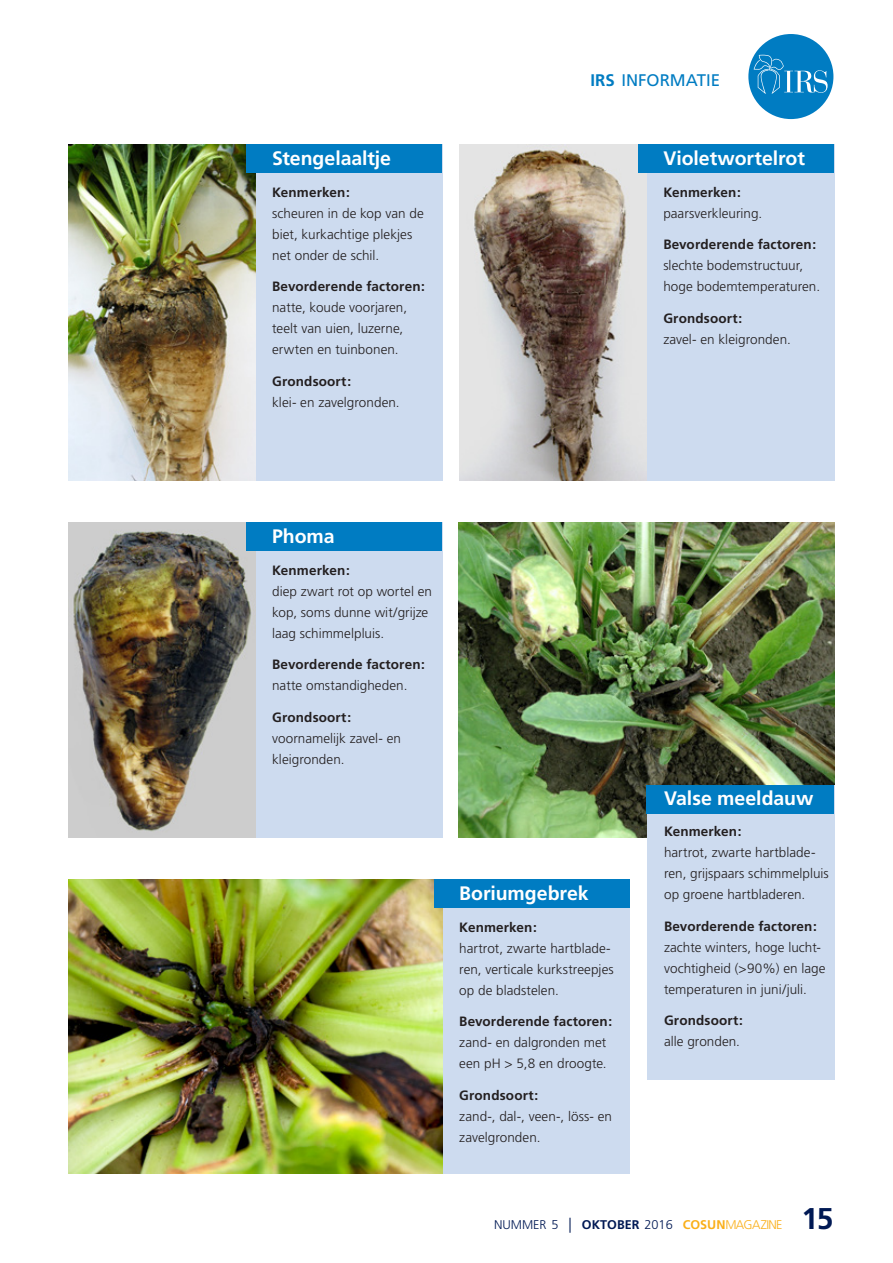
<style>
.page{position:relative;width:893px;height:1263px;background:#fff}
.page>*{position:absolute;margin:0;border:0;box-sizing:border-box;transform-origin:0 0}
.t1{font:700 30px "Frutiger LT Std";color:#001954}
.Platte__body__tekst{font:700 19.5px "Frutiger";letter-spacing:-.005em;color:#fff}
.t2{font:16.8px "Frutiger LT Std";color:#007cc2}
.Platte__body__tekst-2{font:300 13.5px/21px "Frutiger";letter-spacing:.005em;color:#231f20}
.Platte__body__tekst-3{font:700 13.5px/21px "Frutiger";letter-spacing:.01em;color:#231f20}
.t3{font:300 12.6px "Frutiger LT Std";letter-spacing:-.03em;color:#faaf18}
.s1{font-weight:700}
.s2{font-weight:300}
.s3{color:#001954}
.s4{font-size:12.75px;color:#001954}
.s5{font-size:15px;color:#001954}
.s6{font-weight:700;color:#001954}
</style>
<div class="page">
<div style="left:255px;top:145px;width:187px;height:336px;background:#cddbef"></div>
<div style="left:255px;top:523px;width:187px;height:315px;background:#cddbef"></div>
<div style="left:442px;top:880px;width:187px;height:294px;background:#cddbef"></div>
<div style="left:642px;top:145px;width:192px;height:336px;background:#cddbef"></div>
<img style="left:68px;top:145px;width:187px;height:336px">
<img style="left:459px;top:145px;width:187px;height:336px">
<img style="left:68px;top:523px;width:187px;height:315px">
<img style="left:459px;top:523px;width:375px;height:315px">
<img style="left:68px;top:880px;width:374px;height:294px">
<div style="left:247px;top:145px;width:195px;height:28px;background:#007cc2"></div>
<div style="left:247px;top:523px;width:195px;height:28px;background:#007cc2"></div>
<div style="left:434px;top:880px;width:195px;height:28px;background:#007cc2"></div>
<div style="left:638px;top:145px;width:196px;height:28px;background:#007cc2"></div>
<div style="left:647px;top:785px;width:187px;height:294px;background:#cddbef"></div>
<div style="left:646px;top:785px;width:187px;height:28px;background:#007cc2"></div>
<div style="left:748px;top:34px;width:85px;height:85px;background:#007cc2;border-radius:50%"></div>
<svg style="left:754px;top:55px;width:74px;height:39px"></svg>
<p class="Platte__body__tekst" style="left:272px;top:147px;width:120px">Stengelaaltje</p>
<p class="Platte__body__tekst-3" style="left:272px;top:182px;width:79px">Kenmerken:</p>
<p class="Platte__body__tekst-2" style="left:272px;top:203px;width:153px">scheuren in de kop van de biet, kurkachtige plekjes net onder de schil.</p>
<p class="Platte__body__tekst-2" style="left:272px;top:276px;width:154px"><span class="s1">Bevorderende factoren: </span>natte, koude voorjaren, teelt van uien, luzerne, erwten en tuinbonen.</p>
<p class="Platte__body__tekst-3" style="left:272px;top:371px;width:80px">Grondsoort:</p>
<p class="Platte__body__tekst-2" style="left:272px;top:392px;width:129px">klei- en zavelgronden.</p>
<p class="t2" style="left:590px;top:70px;width:131px"><span class="s1">IRS</span> INFORMATIE</p>
<p class="Platte__body__tekst" style="left:663px;top:147px;width:143px">Violetwortelrot</p>
<p class="Platte__body__tekst-2" style="left:663px;top:182px;width:100px"><span class="s1">Kenmerken: </span>paarsverkleuring.</p>
<p class="Platte__body__tekst-2" style="left:663px;top:234px;width:158px"><span class="s1">Bevorderende factoren: </span>slechte bodemstructuur, hoge bodemtemperaturen.</p>
<p class="Platte__body__tekst-2" style="left:663px;top:308px;width:129px"><span class="s1">Grondsoort:<br></span>zavel- en kleigronden.</p>
<p class="Platte__body__tekst" style="left:272px;top:525px;width:64px">Phoma</p>
<p class="Platte__body__tekst-3" style="left:272px;top:560px;width:79px">Kenmerken:</p>
<p class="Platte__body__tekst-2" style="left:272px;top:581px;width:161px">diep zwart rot op wortel en kop, soms dunne wit/grijze laag schimmelpluis.</p>
<p class="Platte__body__tekst-3" style="left:272px;top:654px;width:154px">Bevorderende factoren: <span class="s2">natte omstandigheden.</span></p>
<p class="Platte__body__tekst-3" style="left:272px;top:707px;width:80px">Grondsoort:</p>
<p class="Platte__body__tekst-2" style="left:272px;top:728px;width:130px">voornamelijk zavel- en kleigronden.</p>
<p class="Platte__body__tekst" style="left:459px;top:882px;width:131px">Boriumgebrek</p>
<p class="Platte__body__tekst-3" style="left:459px;top:917px;width:79px">Kenmerken:</p>
<p class="Platte__body__tekst-2" style="left:459px;top:938px;width:156px">hartrot, zwarte hartblade&shy;ren, verticale kurkstreepjes op de bladstelen.</p>
<p class="Platte__body__tekst-2" style="left:459px;top:1011px;width:154px"><span class="s1">Bevorderende factoren: </span>zand- en dalgronden met een pH &gt; 5,8 en droogte.</p>
<p class="Platte__body__tekst-3" style="left:459px;top:1085px;width:80px">Grondsoort:</p>
<p class="Platte__body__tekst-2" style="left:459px;top:1106px;width:154px">zand-, dal-, veen-, löss- en zavelgronden.</p>
<p class="Platte__body__tekst" style="left:664px;top:786px;width:151px">Valse meeldauw</p>
<p class="Platte__body__tekst-3" style="left:664px;top:821px;width:79px">Kenmerken:</p>
<p class="Platte__body__tekst-2" style="left:664px;top:842px;width:166px">hartrot, zwarte hartblade&shy;ren, grijspaars schimmelpluis op groene hartbladeren.</p>
<p class="Platte__body__tekst-2" style="left:664px;top:916px;width:163px"><span class="s1">Bevorderende factoren: </span>zachte winters, hoge lucht&shy;vochtigheid (&gt;90%) en lage temperaturen in juni/juli.</p>
<p class="Platte__body__tekst-3" style="left:664px;top:1010px;width:80px">Grondsoort:</p>
<p class="Platte__body__tekst-2" style="left:664px;top:1031px;width:78px">alle gronden.</p>
<p class="t3" style="left:494px;top:1217px;width:290px"><span class="s3">NUMMER</span> <span class="s4">5</span> <span class="s5">|</span> <span class="s6">OKTOBER</span> <span class="s4">2016</span> <span class="s1">COSUN</span>MAGAZINE</p>
<h1 class="t1" style="left:801px;top:1201px;width:34px">15</h1>
</div>
